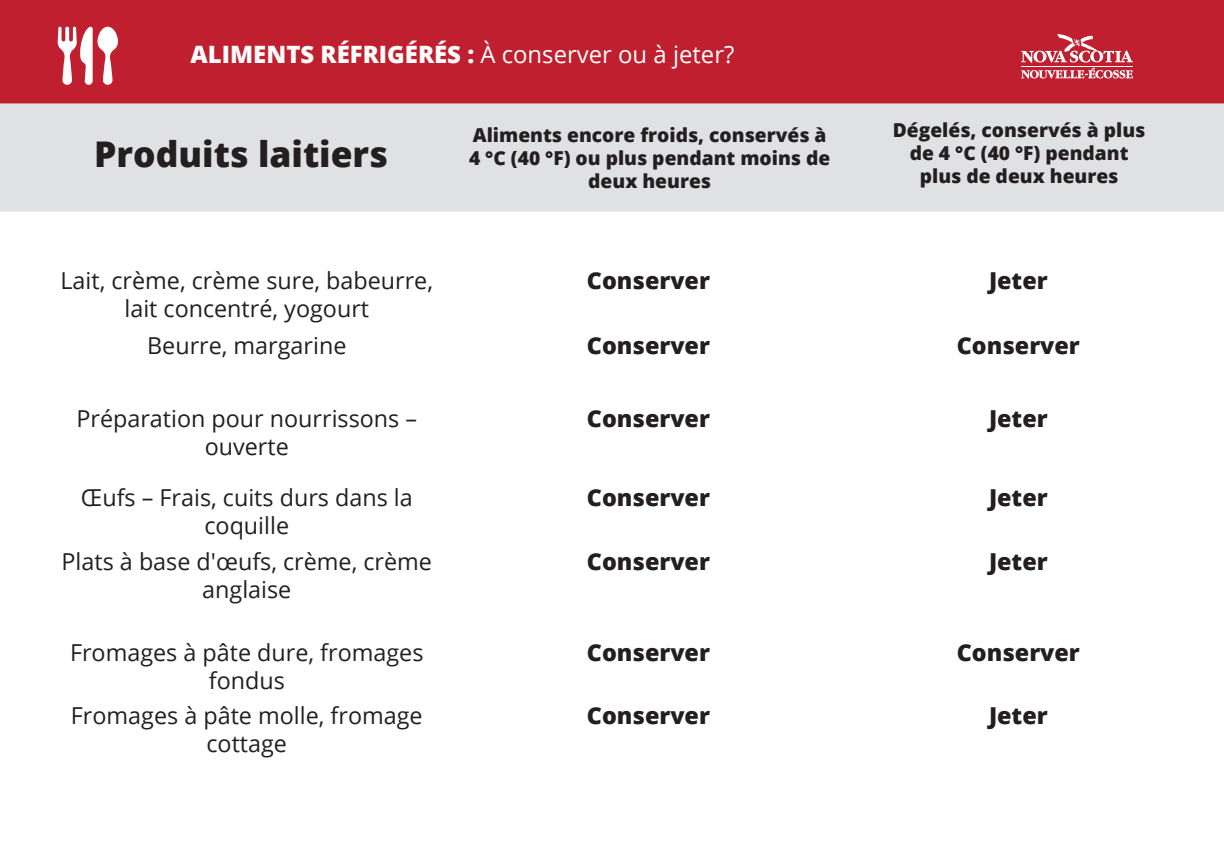
<style>
.page{position:relative;width:1224px;height:864px;background:#fff}
.page>*{position:absolute;margin:0;border:0;box-sizing:border-box;transform-origin:0 0}
.t1{font:800 35.4px "Open Sans";color:#231f20}
.t2{font:800 24px "Open Sans";color:#fff}
.t3{font:23.4px/28px "Open Sans";color:#231f20;text-align:center}
.t4{font:800 23.4px "Open Sans";color:#231f20}
.t5{font:800 19.2px/23px "Open Sans";color:#231f20;text-align:center}
.s1{font-weight:400}
</style>
<div class="page">
<div style="left:0;top:0;width:1224px;height:104px;background:#bf1f2e"></div>
<div style="left:0;top:104px;width:1224px;height:108px;background:#e0e1e3"></div>
<svg style="left:1021px;top:34px;width:112px;height:45px"></svg>
<svg style="left:58px;top:27px;width:60px;height:58px"></svg>
<p class="t2" style="left:191px;top:36px;width:545px">ALIMENTS RÉFRIGÉRÉS : <span class="s1">À conserver ou à jeter?</span></p>
<p class="t1" style="left:94px;top:128px;width:295px">Produits laitiers</p>
<p class="t5" style="left:469px;top:122px;width:363px">Aliments encore froids, conservés à<br>4 °C (40 °F) ou plus pendant moins de deux heures</p>
<p class="t5" style="left:893px;top:117px;width:254px">Dégelés, conservés à plus de 4 °C (40 °F) pendant plus de deux heures</p>
<p class="t3" style="left:60px;top:266px;width:374px">Lait, crème, crème sure, babeurre, lait concentré, yogourt</p>
<p class="t4" style="left:587px;top:263px;width:125px">Conserver</p>
<p class="t4" style="left:989px;top:263px;width:60px">Jeter</p>
<p class="t3" style="left:147px;top:331px;width:201px">Beurre, margarine</p>
<p class="t4" style="left:587px;top:327px;width:125px">Conserver</p>
<p class="t4" style="left:957px;top:327px;width:125px">Conserver</p>
<p class="t3" style="left:76px;top:404px;width:342px">Préparation pour nourrissons – ouverte</p>
<p class="t4" style="left:587px;top:400px;width:125px">Conserver</p>
<p class="t4" style="left:989px;top:400px;width:60px">Jeter</p>
<p class="t3" style="left:81px;top:483px;width:333px">Œufs – Frais, cuits durs dans la coquille</p>
<p class="t4" style="left:587px;top:480px;width:125px">Conserver</p>
<p class="t4" style="left:989px;top:480px;width:60px">Jeter</p>
<p class="t3" style="left:62px;top:547px;width:372px">Plats à base d'œufs, crème, crème anglaise</p>
<p class="t4" style="left:587px;top:544px;width:125px">Conserver</p>
<p class="t4" style="left:989px;top:544px;width:60px">Jeter</p>
<p class="t3" style="left:70px;top:638px;width:355px">Fromages à pâte dure, fromages fondus</p>
<p class="t4" style="left:587px;top:635px;width:125px">Conserver</p>
<p class="t4" style="left:957px;top:635px;width:125px">Conserver</p>
<p class="t3" style="left:71px;top:701px;width:353px">Fromages à pâte molle, fromage cottage</p>
<p class="t4" style="left:587px;top:698px;width:125px">Conserver</p>
<p class="t4" style="left:989px;top:698px;width:60px">Jeter</p>
</div>
